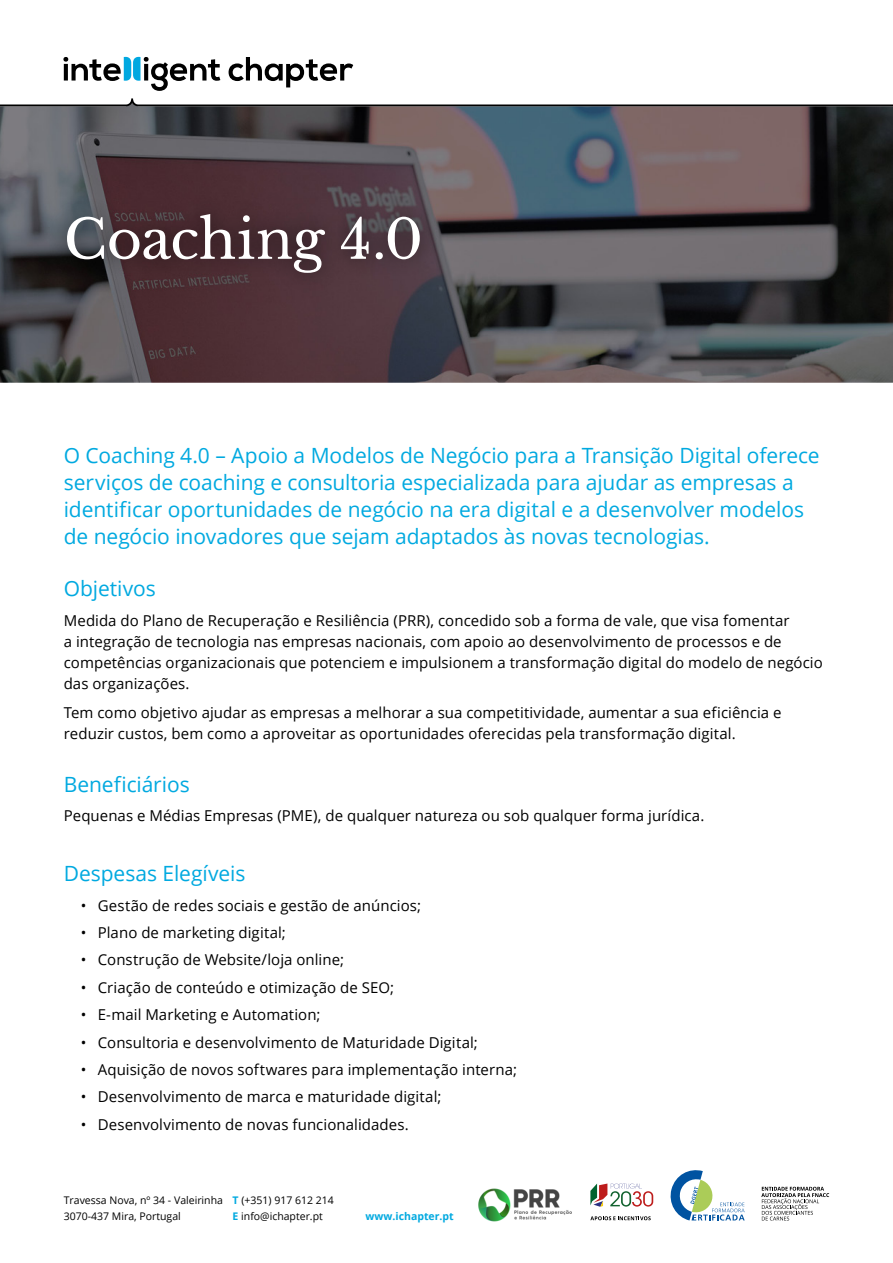
<style>
.page{position:relative;width:893px;height:1263px;background:#fff}
.page>*{position:absolute;margin:0;border:0;box-sizing:border-box;transform-origin:0 0}
.t1{font:54px "Libre Baskerville";letter-spacing:-.005em;color:#fff}
.Sub-título_Open_Sans_14_azul{font:21px/27px "Open Sans";letter-spacing:-.005em;color:#00a9e0}
.Texto_corrido_Open_Sans_10_preto{font:15px/21px "Open Sans";letter-spacing:.005em;color:#000}
.t2{font:10.5px/16.2px "Open Sans";color:#000}
.t3{font:700 10.5px "Open Sans";color:#00a9e0}
.s1{font-weight:700;color:#00a9e0}
</style>
<div class="page">
<svg style="left:761px;top:1187px;width:68px;height:33px"></svg>
<svg style="left:670px;top:1170px;width:75px;height:50px"></svg>
<img style="left:478px;top:1188px;width:94px;height:33px">
<svg style="left:590px;top:1216px;width:61px;height:4px"></svg>
<svg style="left:590px;top:1183px;width:63px;height:24px"></svg>
<img style="left:0;top:106px;width:893px;height:277px">
<div style="left:48px;top:195px;width:391px;height:96px;background:#000;opacity:.6"></div>
<svg style="left:229px;top:57px;width:124px;height:30px"></svg>
<svg style="left:63px;top:56px;width:157px;height:35px"></svg>
<svg style="left:0;top:98px;width:893px;height:8px"></svg>
<p class="t1" style="left:64px;top:206px;width:361px">Coaching 4.0</p>
<p class="Sub-título_Open_Sans_14_azul" style="left:64px;top:441px;width:757px">O Coaching 4.0 – Apoio a Modelos de Negócio para a Transição Digital oferece serviços de coaching e consultoria especializada para ajudar as empresas a identificar oportunidades de negócio na era digital e a desenvolver modelos de negócio inovadores que sejam adaptados às novas tecnologias.</p>
<p class="Sub-título_Open_Sans_14_azul" style="left:64px;top:574px;width:94px">Objetivos</p>
<p class="Texto_corrido_Open_Sans_10_preto" style="left:64px;top:609px;width:761px">Medida do Plano de Recuperação e Resiliência (PRR), concedido sob a forma de vale, que visa fomentar<br>a integração de tecnologia nas empresas nacionais, com apoio ao desenvolvimento de processos e de competências organizacionais que potenciem e impulsionem a transformação digital do modelo de negócio das organizações.</p>
<p class="Texto_corrido_Open_Sans_10_preto" style="left:64px;top:702px;width:719px">Tem como objetivo ajudar as empresas a melhorar a sua competitividade, aumentar a sua eficiência e reduzir custos, bem como a aproveitar as oportunidades oferecidas pela transformação digital.</p>
<p class="Sub-título_Open_Sans_14_azul" style="left:64px;top:770px;width:127px">Beneficiários</p>
<p class="Texto_corrido_Open_Sans_10_preto" style="left:64px;top:805px;width:642px">Pequenas e Médias Empresas (PME), de qualquer natureza ou sob qualquer forma jurídica.</p>
<p class="Sub-título_Open_Sans_14_azul" style="left:64px;top:859px;width:183px">Despesas Elegíveis</p>
<p class="Texto_corrido_Open_Sans_10_preto" style="left:81px;top:894px;width:342px">• Gestão de redes sociais e gestão de anúncios;</p>
<p class="Texto_corrido_Open_Sans_10_preto" style="left:81px;top:922px;width:207px">• Plano de marketing digital;</p>
<p class="Texto_corrido_Open_Sans_10_preto" style="left:81px;top:949px;width:265px">• Construção de Website/loja online;</p>
<p class="Texto_corrido_Open_Sans_10_preto" style="left:81px;top:976px;width:315px">• Criação de conteúdo e otimização de SEO;</p>
<p class="Texto_corrido_Open_Sans_10_preto" style="left:81px;top:1004px;width:241px">• E-mail Marketing e Automation;</p>
<p class="Texto_corrido_Open_Sans_10_preto" style="left:81px;top:1031px;width:398px">• Consultoria e desenvolvimento de Maturidade Digital;</p>
<p class="Texto_corrido_Open_Sans_10_preto" style="left:81px;top:1059px;width:438px">• Aquisição de novos softwares para implementação interna;</p>
<p class="Texto_corrido_Open_Sans_10_preto" style="left:81px;top:1086px;width:362px">• Desenvolvimento de marca e maturidade digital;</p>
<p class="Texto_corrido_Open_Sans_10_preto" style="left:81px;top:1113px;width:329px">• Desenvolvimento de novas funcionalidades.</p>
<p class="t2" style="left:64px;top:1192px;width:161px">Travessa Nova, nº 34 - Valeirinha<br>3070-437 Mira, Portugal</p>
<p class="t2" style="left:233px;top:1192px;width:103px"><span class="s1">T</span> (+351) 917 612 214<br><span class="s1">E</span> info@ichapter.pt</p>
<p class="t3" style="left:366px;top:1209px;width:90px">www.ichapter.pt</p>
</div>
